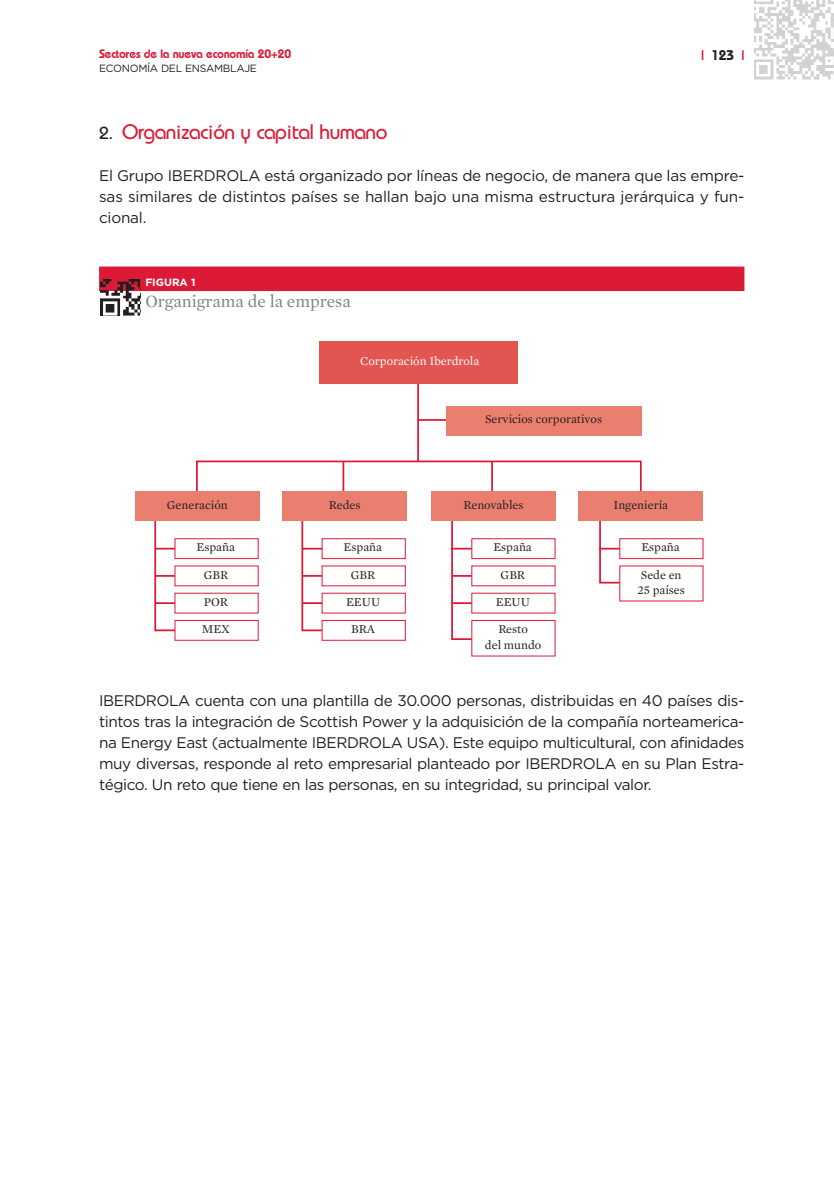
<style>
.page{position:relative;width:834px;height:1191px;background:#fff}
.page>*{position:absolute;margin:0;border:0;box-sizing:border-box;transform-origin:0 0}
.t1{font:500 21px "Bauhaus";letter-spacing:-.02em;color:#dc1a36}
.t2{font:17.5px "Mercury Text G1";color:#808285}
.t3{font:15.4px/21px "Gotham";letter-spacing:-.03em;color:#231f20;text-align:justify}
.t4{font:600 14px "Bauhaus";color:#231f20}
.t5{font:12.25px/15.8px "Mercury Text G1";color:#231f20}
.t6{font:600 12.25px "Bauhaus";letter-spacing:-.02em;color:#dc1a36}
.t7{font:12.25px "Mercury Text G1";color:#fff}
.t8{font:10.5px "Gotham";letter-spacing:-.03em;color:#231f20}
.t9{font:700 10.5px "Gotham";color:#fff}
.s1{color:#dc1a36}
.s2{font-size:17.5px;color:#231f20}
</style>
<div class="page">
<div style="left:99px;top:266px;width:645px;height:25px;background:#dc1a36"></div>
<svg style="left:599px;top:521px;width:23px;height:63px"></svg>
<div style="left:619px;top:538px;width:84px;height:21px;background:#fff;border:1px solid #dc1a36"></div>
<div style="left:619px;top:565px;width:84px;height:36px;background:#fff"></div>
<hr style="left:451px;top:514px;width:2px;height:126px;background:#dc1a36">
<svg style="left:453px;top:548px;width:18px;height:1px"></svg>
<div style="left:471px;top:538px;width:84px;height:21px;background:#fff;border:1px solid #dc1a36"></div>
<hr style="left:451px;top:575px;width:21px;height:2px;background:#dc1a36">
<div style="left:471px;top:565px;width:84px;height:21px;background:#fff"></div>
<hr style="left:451px;top:602px;width:21px;height:2px;background:#dc1a36">
<div style="left:471px;top:593px;width:84px;height:20px;background:#fff"></div>
<hr style="left:451px;top:638px;width:21px;height:2px;background:#dc1a36">
<div style="left:471px;top:620px;width:84px;height:36px;background:#fff;border:1px solid #dc1a36"></div>
<hr style="left:154px;top:514px;width:2px;height:117px;background:#dc1a36">
<svg style="left:156px;top:548px;width:18px;height:1px"></svg>
<div style="left:174px;top:538px;width:84px;height:21px;background:#fff;border:1px solid #dc1a36"></div>
<hr style="left:155px;top:575px;width:20px;height:2px;background:#dc1a36">
<div style="left:174px;top:565px;width:84px;height:21px;background:#fff"></div>
<hr style="left:155px;top:602px;width:20px;height:2px;background:#dc1a36">
<div style="left:174px;top:593px;width:84px;height:20px;background:#fff"></div>
<hr style="left:155px;top:629px;width:20px;height:2px;background:#dc1a36">
<div style="left:174px;top:620px;width:84px;height:20px;background:#fff;border:1px solid #dc1a36"></div>
<hr style="left:301px;top:514px;width:2px;height:117px;background:#dc1a36">
<svg style="left:303px;top:548px;width:18px;height:1px"></svg>
<div style="left:321px;top:538px;width:84px;height:21px;background:#fff;border:1px solid #dc1a36"></div>
<hr style="left:302px;top:575px;width:20px;height:2px;background:#dc1a36">
<div style="left:321px;top:565px;width:84px;height:21px;background:#fff"></div>
<hr style="left:302px;top:602px;width:20px;height:2px;background:#dc1a36">
<div style="left:321px;top:593px;width:84px;height:20px;background:#fff"></div>
<hr style="left:302px;top:629px;width:20px;height:2px;background:#dc1a36">
<div style="left:321px;top:620px;width:84px;height:20px;background:#fff;border:1px solid #dc1a36"></div>
<svg style="left:196px;top:374px;width:446px;height:146px"></svg>
<div style="left:319px;top:341px;width:198px;height:43px;background:#e35550"></div>
<hr style="left:417px;top:419px;width:30px;height:2px;background:#dc1a36">
<div style="left:445px;top:406px;width:196px;height:29px;background:#ea7f70"></div>
<hr style="left:342px;top:461px;width:2px;height:42px;background:#dc1a36">
<hr style="left:491px;top:461px;width:2px;height:42px;background:#dc1a36">
<div style="left:135px;top:491px;width:124px;height:30px;background:#ea7f70"></div>
<div style="left:282px;top:491px;width:124px;height:30px;background:#ea7f70"></div>
<div style="left:431px;top:491px;width:124px;height:30px;background:#ea7f70"></div>
<div style="left:578px;top:491px;width:124px;height:30px;background:#ea7f70"></div>
<img style="left:101px;top:279px;width:39px;height:36px">
<img style="left:754px;top:0;width:79px;height:80px">
<p class="t6" style="left:99px;top:50px;width:194px">Sectores de la nueva economía 20+20</p>
<p class="t4" style="left:701px;top:50px;width:45px"><span class="s1">|</span> 123 <span class="s1">|</span></p>
<p class="t8" style="left:99px;top:65px;width:159px">ECONOMÍA DEL ENSAMBLAJE</p>
<h1 class="t1" style="left:99px;top:124px;width:290px"><span class="s2">2.</span> Organización y capital humano</h1>
<p class="t3" style="left:99px;top:166px;width:646px">El Grupo IBERDROLA está organizado por líneas de negocio, de manera que las empre&shy;sas similares de distintos países se hallan bajo una misma estructura jerárquica y fun&shy;cional.</p>
<p class="t9" style="left:145px;top:278px;width:52px">FIGURA 1</p>
<p class="t2" style="left:145px;top:294px;width:207px">Organigrama de la empresa</p>
<p class="t7" style="left:360px;top:356px;width:120px">Corporación Iberdrola</p>
<p class="t5" style="left:485px;top:412px;width:118px">Servicios corporativos</p>
<p class="t5" style="left:167px;top:498px;width:62px">Generación</p>
<p class="t5" style="left:329px;top:498px;width:33px">Redes</p>
<p class="t5" style="left:463px;top:498px;width:61px">Renovables</p>
<p class="t5" style="left:613px;top:498px;width:56px">Ingeniería</p>
<p class="t5" style="left:196px;top:540px;width:40px">España</p>
<p class="t5" style="left:204px;top:567px;width:26px">GBR</p>
<p class="t5" style="left:204px;top:595px;width:26px">POR</p>
<p class="t5" style="left:202px;top:622px;width:30px">MEX</p>
<p class="t5" style="left:343px;top:540px;width:40px">España</p>
<p class="t5" style="left:351px;top:567px;width:26px">GBR</p>
<p class="t5" style="left:346px;top:595px;width:36px">EEUU</p>
<p class="t5" style="left:351px;top:622px;width:26px">BRA</p>
<p class="t5" style="left:493px;top:540px;width:40px">España</p>
<p class="t5" style="left:500px;top:567px;width:26px">GBR</p>
<p class="t5" style="left:495px;top:595px;width:36px">EEUU</p>
<p class="t5" style="left:485px;top:622px;width:58px;text-align:center">Resto<br>del mundo</p>
<p class="t5" style="left:641px;top:540px;width:40px">España</p>
<p class="t5" style="left:637px;top:567px;width:49px">Sede en<br>25 países</p>
<p class="t3" style="left:99px;top:691px;width:646px">IBERDROLA cuenta con una plantilla de 30.000 personas, distribuidas en 40 países dis&shy;tintos tras la integración de Scottish Power y la adquisición de la compañía norteamerica&shy;na Energy East (actualmente IBERDROLA USA). Este equipo multicultural, con afinidades muy diversas, responde al reto empresarial planteado por IBERDROLA en su Plan Estra&shy;tégico. Un reto que tiene en las personas, en su integridad, su principal valor.</p>
</div>
